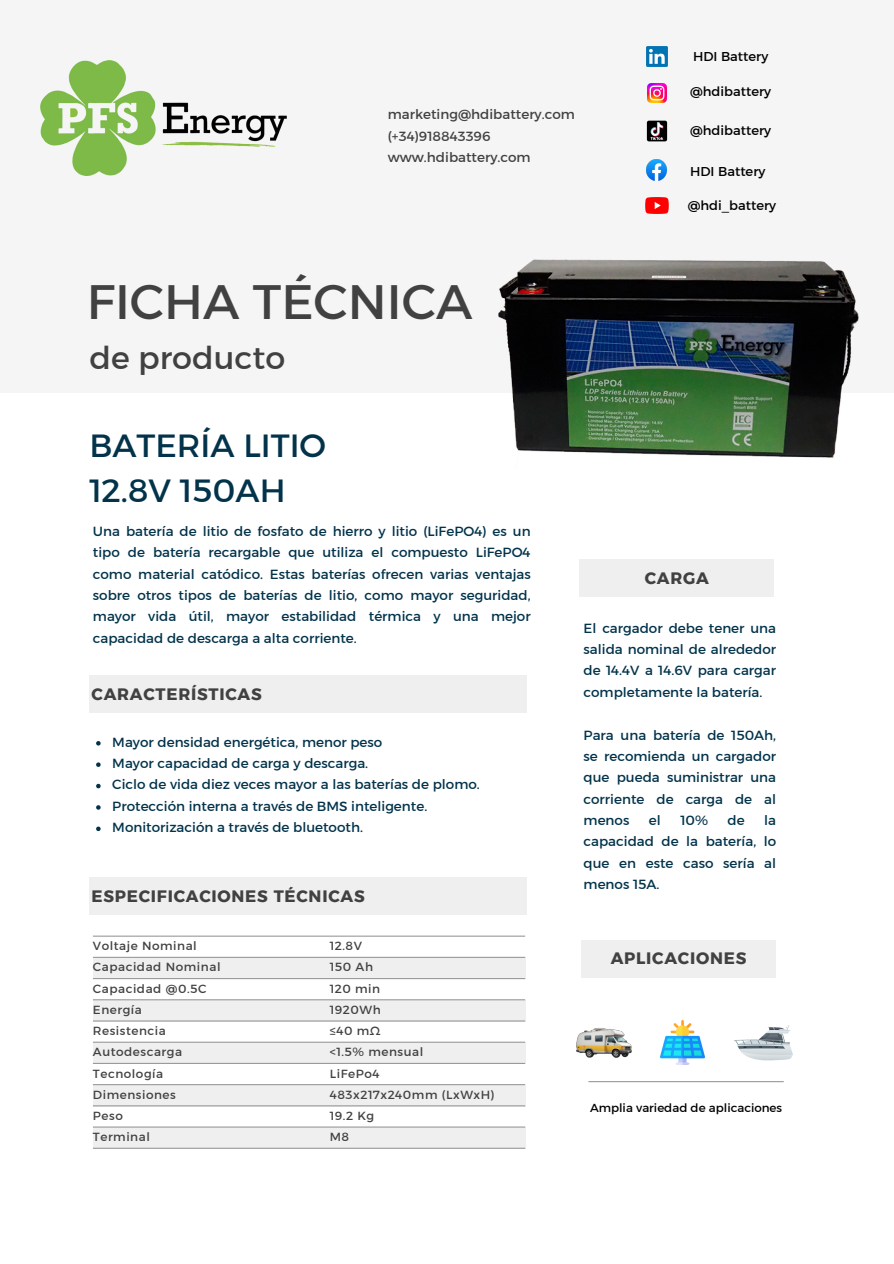
<style>
.page{position:relative;width:894px;height:1264px;background:#fff}
.page>*{position:absolute;margin:0;border:0;box-sizing:border-box;transform-origin:0 0}
.t1{font:49.2px "Kief Montaser Regular";color:#424141}
.t2{font:32.7px/45px "Kief Montaser Regular";color:#02334b}
.t3{font:31.8px "Kief Montaser Regular";color:#424141}
.t4{font:16.5px "Kief Montaser Bold";letter-spacing:.045em;color:#424141}
.t5{font:13.5px/21.3px "Kief Montaser Regular";color:#02334b;text-align:justify}
.t6{font:13.5px/21.3px "Kief Montaser Regular";color:#424141}
.t7{font:13.05px "Kief Montaser Regular";color:#000}
.t8{font:12px "Kief Montaser Regular";letter-spacing:.045em;color:#424141}
.t9{font:11.85px "Kief Montaser Regular";color:#000}
</style>
<div class="page">
<div style="left:0;top:0;width:893px;height:392px;background:#efefef"></div>
<div style="left:89px;top:674px;width:438px;height:38px;background:#efefef"></div>
<div style="left:579px;top:559px;width:194px;height:37px;background:#efefef"></div>
<div style="left:581px;top:939px;width:194px;height:38px;background:#efefef"></div>
<div style="left:89px;top:877px;width:438px;height:37px;background:#efefef"></div>
<hr style="left:588px;top:1081px;width:195px;height:1px;background:#9a9a9b">
<hr style="left:93px;top:935px;width:432px;height:1px;background:#9a9a9b">
<div style="left:93px;top:957px;width:432px;height:21px;background:#efefef"></div>
<div style="left:93px;top:999px;width:432px;height:22px;background:#efefef"></div>
<hr style="left:93px;top:956px;width:432px;height:1px;background:#9a9a9b">
<hr style="left:93px;top:978px;width:432px;height:1px;background:#9a9a9b">
<hr style="left:93px;top:999px;width:432px;height:1px;background:#9a9a9b">
<hr style="left:93px;top:1020px;width:432px;height:1px;background:#9a9a9b">
<div style="left:93px;top:1042px;width:432px;height:21px;background:#efefef"></div>
<div style="left:93px;top:1085px;width:432px;height:21px;background:#efefef"></div>
<div style="left:93px;top:1127px;width:432px;height:21px;background:#efefef"></div>
<hr style="left:93px;top:1041px;width:432px;height:1px;background:#9a9a9b">
<hr style="left:93px;top:1062px;width:432px;height:1px;background:#9a9a9b">
<hr style="left:93px;top:1084px;width:432px;height:1px;background:#9a9a9b">
<hr style="left:93px;top:1105px;width:432px;height:1px;background:#9a9a9b">
<hr style="left:93px;top:1126px;width:432px;height:1px;background:#9a9a9b">
<hr style="left:93px;top:1147px;width:432px;height:1px;background:#9a9a9b">
<img style="left:41px;top:61px;width:245px;height:114px">
<img style="left:646px;top:47px;width:21px;height:20px">
<img style="left:645px;top:198px;width:23px;height:15px">
<img style="left:647px;top:84px;width:19px;height:19px">
<img style="left:646px;top:120px;width:21px;height:22px">
<img style="left:646px;top:160px;width:20px;height:20px">
<img style="left:576px;top:1027px;width:56px;height:31px">
<img style="left:660px;top:1020px;width:44px;height:44px">
<img style="left:734px;top:1025px;width:57px;height:36px">
<img style="left:498px;top:259px;width:361px;height:199px">
<svg style="left:96px;top:741px;width:5px;height:4px"></svg>
<svg style="left:96px;top:762px;width:5px;height:5px"></svg>
<svg style="left:96px;top:783px;width:5px;height:5px"></svg>
<svg style="left:96px;top:805px;width:5px;height:4px"></svg>
<svg style="left:96px;top:826px;width:5px;height:5px"></svg>
<h4 class="t6" style="left:387px;top:104px;width:189px">marketing@hdibattery.com (+34)918843396 www.hdibattery.com</h4>
<h6 class="t7" style="left:692px;top:48px;width:77px">HDI Battery</h6>
<h4 class="t7" style="left:690px;top:83px;width:83px">@hdibattery</h4>
<p class="t7" style="left:690px;top:123px;width:83px">@hdibattery</p>
<p class="t7" style="left:690px;top:163px;width:77px">HDI Battery</p>
<p class="t7" style="left:687px;top:197px;width:90px">@hdi_battery</p>
<p class="t1" style="left:87px;top:271px;width:387px">FICHA TÉCNICA</p>
<h5 class="t3" style="left:89px;top:338px;width:197px">de producto</h5>
<h2 class="t2" style="left:89px;top:422px;width:238px">BATERÍA LITIO<br>12.8V 150AH</h2>
<p class="t5" style="left:93px;top:520px;width:439px">Una batería de litio de fosfato de hierro y litio (LiFePO4) es un tipo de batería recargable que utiliza el compuesto LiFePO4 como material catódico. Estas baterías ofrecen varias ventajas sobre otros tipos de baterías de litio, como mayor seguridad, mayor vida útil, mayor estabilidad térmica y una mejor capacidad de descarga a alta corriente.</p>
<p class="t4" style="left:92px;top:683px;width:171px">CARACTERÍSTICAS</p>
<p class="t5" style="left:112px;top:731px;width:271px">Mayor densidad energética, menor peso</p>
<p class="t5" style="left:112px;top:752px;width:257px">Mayor capacidad de carga y descarga.</p>
<h4 class="t5" style="left:112px;top:774px;width:369px">Ciclo de vida diez veces mayor a las baterías de plomo.</h4>
<h4 class="t5" style="left:112px;top:795px;width:316px">Protección interna a través de BMS inteligente.</h4>
<h5 class="t5" style="left:112px;top:816px;width:252px">Monitorización a través de bluetooth.</h5>
<h5 class="t4" style="left:92px;top:886px;width:274px">ESPECIFICACIONES TÉCNICAS</h5>
<h5 class="t8" style="left:93px;top:938px;width:105px">Voltaje Nominal</h5>
<p class="t8" style="left:330px;top:938px;width:34px">12.8V</p>
<h6 class="t8" style="left:93px;top:959px;width:129px">Capacidad Nominal</h6>
<p class="t8" style="left:330px;top:959px;width:45px">150 Ah</p>
<p class="t8" style="left:93px;top:981px;width:115px">Capacidad @0.5C</p>
<p class="t8" style="left:330px;top:981px;width:52px">120 min</p>
<p class="t8" style="left:93px;top:1002px;width:50px">Energía</p>
<p class="t8" style="left:330px;top:1002px;width:53px">1920Wh</p>
<p class="t8" style="left:93px;top:1023px;width:74px">Resistencia</p>
<p class="t8" style="left:330px;top:1023px;width:52px">≤40 mΩ</p>
<p class="t8" style="left:93px;top:1044px;width:91px">Autodescarga</p>
<p class="t8" style="left:330px;top:1044px;width:95px">&lt;1.5% mensual</p>
<p class="t8" style="left:93px;top:1065px;width:72px">Tecnología</p>
<p class="t8" style="left:330px;top:1065px;width:51px">LiFePo4</p>
<p class="t8" style="left:93px;top:1087px;width:84px">Dimensiones</p>
<p class="t8" style="left:330px;top:1087px;width:166px">483x217x240mm (LxWxH)</p>
<p class="t8" style="left:93px;top:1108px;width:31px">Peso</p>
<p class="t8" style="left:330px;top:1108px;width:46px">19.2 Kg</p>
<p class="t8" style="left:93px;top:1129px;width:58px">Terminal</p>
<p class="t8" style="left:330px;top:1129px;width:21px">M8</p>
<h5 class="t4" style="left:644px;top:567px;width:66px">CARGA</h5>
<p class="t5" style="left:583px;top:617px;width:194px">El cargador debe tener una salida nominal de alrededor de 14.4V a 14.6V para cargar completamente la batería.</p>
<p class="t5" style="left:583px;top:724px;width:194px">Para una batería de 150Ah, se recomienda un cargador que pueda suministrar una corriente de carga de al menos</p>
<p class="t5" style="left:583px;top:809px;width:194px;text-indent:181px">la capacidad de la batería, lo que en este caso sería al menos 15A.</p>
<p class="t5" style="left:648px;top:809px;width:13px">el</p>
<p class="t5" style="left:680px;top:809px;width:29px">10%</p>
<p class="t5" style="left:727px;top:809px;width:19px">de</p>
<p class="t4" style="left:610px;top:948px;width:137px">APLICACIONES</p>
<p class="t9" style="left:590px;top:1100px;width:194px">Amplia variedad de aplicaciones</p>
</div>
